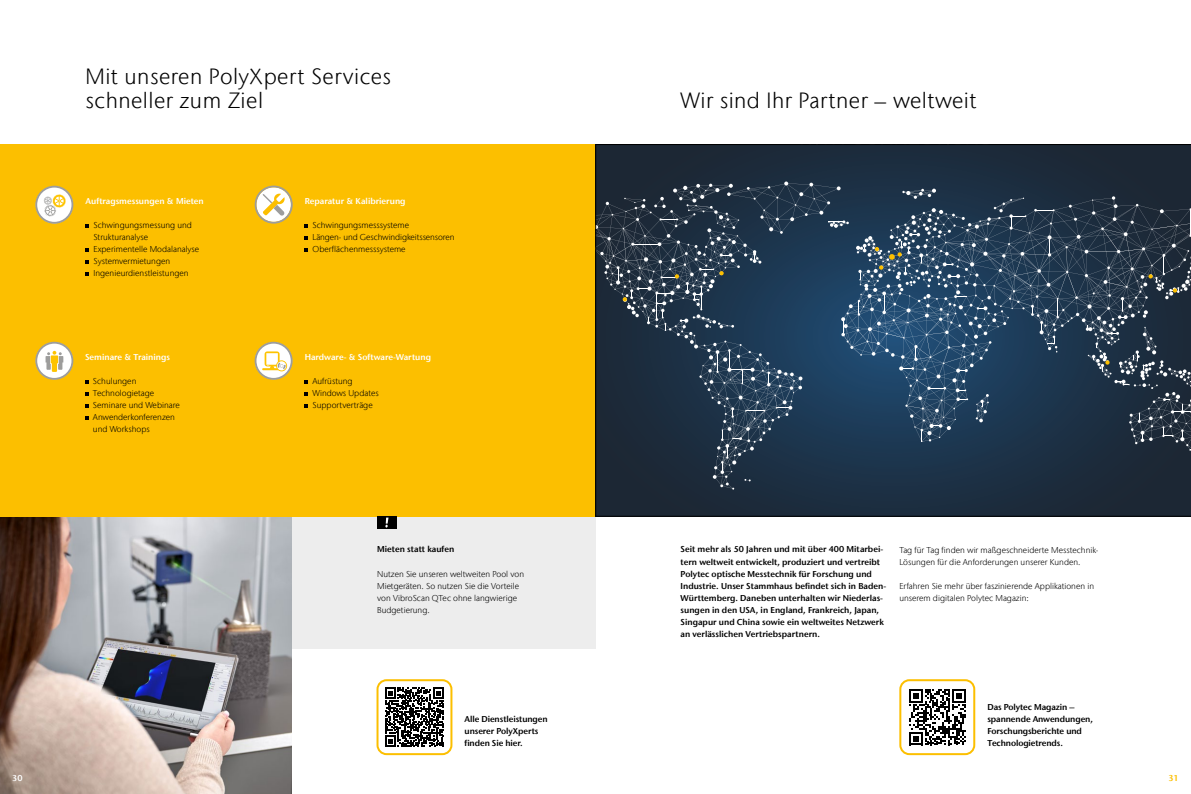
<style>
.page{position:relative;width:1191px;height:794px;background:#fff}
.page>*{position:absolute;margin:0;border:0;box-sizing:border-box;transform-origin:0 0}
.t1{font:300 22px/24px "Stone Sans IIITC Com";letter-spacing:.02em;color:#000}
.t2{font:300 8.5px/12px "Stone Sans IIITC Com";color:#000}
.t3{font:600 8.5px/12px "Stone Sans IIITC Com";color:#000}
.t4{font:600 8.5px "Stone Sans IIITC Com";color:#fff}
.t5{font:600 8.5px "Stone Sans IIITC Com";color:#fcbf00}
</style>
<div class="page">
<div style="left:292px;top:516px;width:303px;height:132px;background:#ededed"></div>
<img style="left:0;top:516px;width:292px;height:278px">
<div style="left:0;top:144px;width:595px;height:372px;background:#fcbf00"></div>
<svg style="left:85px;top:380px;width:4px;height:3px"></svg>
<svg style="left:85px;top:392px;width:4px;height:3px"></svg>
<svg style="left:85px;top:404px;width:4px;height:3px"></svg>
<svg style="left:85px;top:416px;width:4px;height:3px"></svg>
<div style="left:376px;top:516px;width:20px;height:12px;background:#000"></div>
<svg style="left:385px;top:517px;width:3px;height:10px"></svg>
<svg style="left:255px;top:186px;width:38px;height:38px"></svg>
<svg style="left:35px;top:186px;width:38px;height:38px"></svg>
<svg style="left:35px;top:342px;width:38px;height:38px"></svg>
<svg style="left:255px;top:342px;width:38px;height:38px"></svg>
<div style="left:376px;top:679px;width:76px;height:76px;border:2px solid #fcbf00;border-radius:9px"></div>
<svg style="left:385px;top:687px;width:59px;height:60px"></svg>
<svg style="left:595px;top:144px;width:596px;height:372px;background:#1b2938"></svg>
<svg style="left:595px;top:181px;width:596px;height:308px;background:#2a4055"></svg>
<div style="left:899px;top:679px;width:76px;height:76px;border:2px solid #fcbf00;border-radius:9px"></div>
<svg style="left:909px;top:689px;width:56px;height:56px"></svg>
<h1 class="t1" style="left:86px;top:64px;width:307px">Mit unseren PolyXpert Services schneller zum Ziel</h1>
<p class="t4" style="left:86px;top:196px;width:120px">Auftragsmessungen &amp; Mieten</p>
<p class="t2" style="left:93px;top:219px;width:107px">Schwingungsmessung und<br>Strukturanalyse<br>Experimentelle Modalanalyse<br>Systemvermietungen<br>Ingenieurdienstleistungen</p>
<p class="t4" style="left:85px;top:352px;width:86px">Seminare &amp; Trainings</p>
<p class="t2" style="left:93px;top:375px;width:88px">Schulungen<br>Technologietage<br>Seminare und Webinare<br>Anwenderkonferenzen und Workshops</p>
<p class="t4" style="left:305px;top:196px;width:102px">Reparatur &amp; Kalibrierung</p>
<p class="t2" style="left:312px;top:219px;width:143px">Schwingungsmesssysteme<br>Längen- und Geschwindigkeitssensoren<br>Oberflächenmesssysteme</p>
<p class="t4" style="left:305px;top:352px;width:128px">Hardware- &amp; Software-Wartung</p>
<p class="t2" style="left:312px;top:375px;width:68px">Aufrüstung<br>Windows Updates<br>Supportverträge</p>
<p class="t3" style="left:377px;top:543px;width:78px">Mieten statt kaufen</p>
<p class="t2" style="left:377px;top:567px;width:148px">Nutzen Sie unseren weltweiten Pool von<br>Mietgeräten. So nutzen Sie die Vorteile von VibroScan QTec ohne langwierige<br>Budgetierung.</p>
<p class="t3" style="left:464px;top:713px;width:85px">Alle Dienstleistungen unserer PolyXperts finden Sie hier.</p>
<h1 class="t1" style="left:680px;top:88px;width:297px">Wir sind Ihr Partner – weltweit</h1>
<p class="t3" style="left:680px;top:543px;width:206px">Seit mehr als 50 Jahren und mit über 400 Mitarbei‑ tern weltweit entwickelt, produziert und vertreibt Polytec optische Messtechnik für Forschung und Industrie. Unser Stammhaus befindet sich in Baden-Württemberg. Daneben unterhalten wir Niederlas‑ sungen in den USA, in England, Frankreich, Japan, Singapur und China sowie ein weltweites Netzwerk an verlässlichen Vertriebspartnern.</p>
<p class="t2" style="left:899px;top:543px;width:201px">Tag für Tag finden wir maßgeschneiderte Messtechnik-<br>Lösungen für die Anforderungen unserer Kunden.</p>
<p class="t2" style="left:899px;top:579px;width:196px">Erfahren Sie mehr über faszinierende Applikationen in unserem digitalen Polytec Magazin:</p>
<p class="t3" style="left:987px;top:701px;width:107px">Das Polytec Magazin – spannende Anwendungen,<br>Forschungsberichte und<br>Technologietrends.</p>
<p class="t4" style="left:12px;top:772px;width:12px">30</p>
<p class="t5" style="left:1168px;top:772px;width:12px">31</p>
</div>
